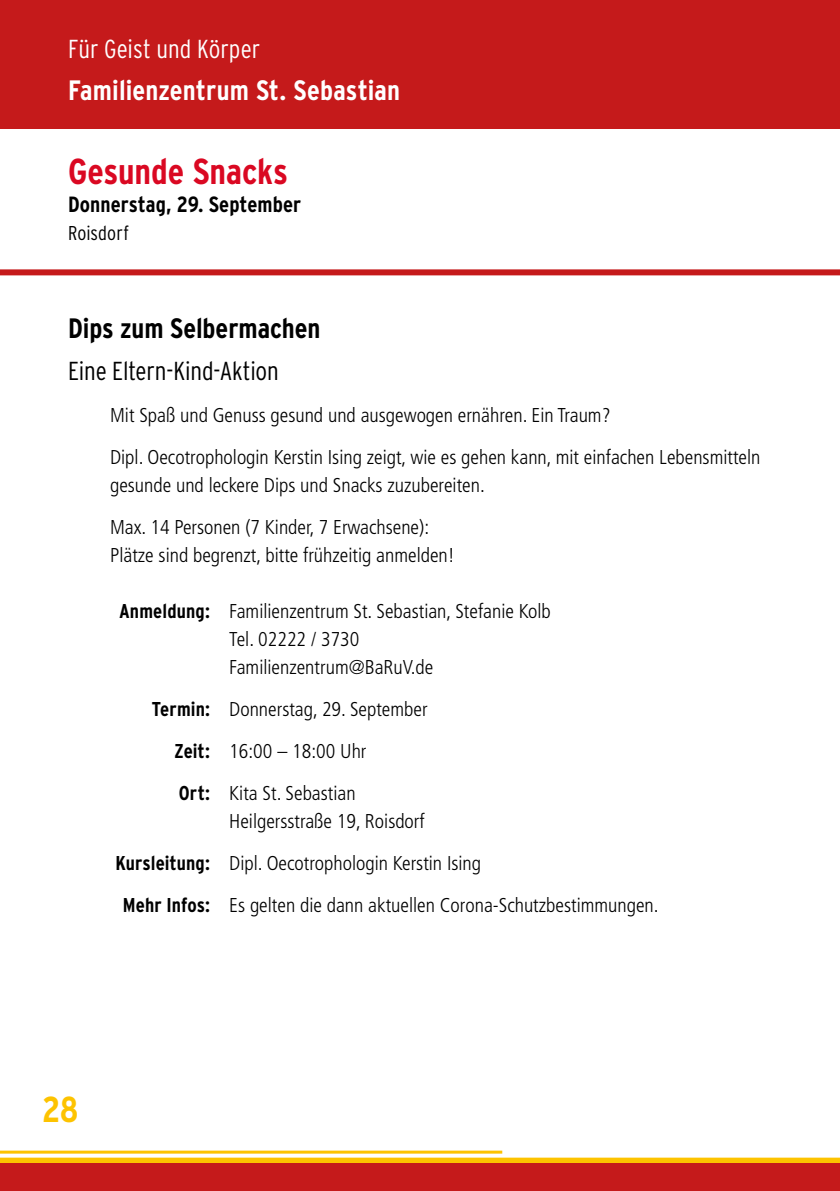
<style>
.page{position:relative;width:840px;height:1191px;background:#fff}
.page>*{position:absolute;margin:0;border:0;box-sizing:border-box;transform-origin:0 0}
.t1{font:700 36px "Interstate Condensed";color:#da0822}
.t2{font:700 36px "Interstate Condensed";color:#fdc300}
.t3{font:700 28px "Interstate Condensed";letter-spacing:.005em;color:#fff}
.t4{font:700 28px "Interstate Condensed";letter-spacing:-.005em;color:#000}
.t5{font:300 26px "Interstate Condensed";letter-spacing:-.005em;color:#000}
.t6{font:300 26px "Interstate Condensed";color:#fff}
.t7{font:700 22px "Interstate Condensed";color:#000}
.t8{font:300 condensed 20px/42px "Frutiger LT Std";color:#000}
.t9{font:300 20px "Interstate Condensed";letter-spacing:.005em;color:#000}
.s1{font-family:"Interstate Condensed";font-weight:700;font-stretch:normal}
</style>
<div class="page">
<div style="left:0;top:269px;width:839px;height:6px;background:#c51a1b"></div>
<hr style="left:0;top:1150px;width:502px;height:3px;background:#fdc300">
<div style="left:0;top:1157px;width:839px;height:6px;background:#fdc300"></div>
<div style="left:0;top:0;width:839px;height:128px;background:#c51a1b"></div>
<div style="left:0;top:1163px;width:839px;height:28px;background:#c51a1b"></div>
<h3 class="t6" style="left:68px;top:34px;width:193px">Für Geist und Körper</h3>
<h2 class="t3" style="left:68px;top:75px;width:333px">Familienzentrum St. Sebastian</h2>
<h1 class="t1" style="left:68px;top:151px;width:221px">Gesunde Snacks</h1>
<p class="t7" style="left:68px;top:192px;width:234px">Donnerstag, 29. September</p>
<p class="t9" style="left:68px;top:222px;width:62px">Roisdorf</p>
<h2 class="t4" style="left:68px;top:313px;width:254px">Dips zum Selbermachen</h2>
<h3 class="t5" style="left:68px;top:356px;width:212px">Eine Eltern-Kind-Aktion</h3>
<p class="t8" style="left:110px;top:394px;width:651px">Mit Spaß und Genuss gesund und ausgewogen ernähren. Ein Traum?<br>Dipl. Oecotrophologin Kerstin Ising zeigt, wie es gehen kann, mit einfachen Lebensmitteln</p>
<p class="t8" style="left:110px;top:464px;width:376px">gesunde und leckere Dips und Snacks zuzubereiten.<br>Max. 14 Personen (7 Kinder, 7 Erwachsene):</p>
<p class="t8" style="left:110px;top:534px;width:346px">Plätze sind begrenzt, bitte frühzeitig anmelden!</p>
<p class="t8" style="left:229px;top:597px;width:323px;line-height:28px;text-indent:-110px"><span class="s1">Anmeldung:</span> Familienzentrum St. Sebastian, Stefanie Kolb<br>Tel. 02222 / 3730<br>Familienzentrum@BaRuV.de</p>
<p class="t8" style="left:174px;top:688px;width:254px;text-indent:-22px"><span class="s1">Termin:</span> Donnerstag, 29. September<br><span class="s1">Zeit:</span> 16:00 – 18:00 Uhr<br><span class="s1">Ort:</span> Kita St. Sebastian</p>
<p class="t8" style="left:229px;top:800px;width:197px">Heilgersstraße 19, Roisdorf</p>
<p class="t8" style="left:115px;top:842px;width:367px"><span class="s1">Kursleitung:</span> Dipl. Oecotrophologin Kerstin Ising</p>
<p class="t8" style="left:123px;top:884px;width:537px"><span class="s1">Mehr Infos:</span> Es gelten die dann aktuellen Corona-Schutzbestimmungen.</p>
<h1 class="t2" style="left:42px;top:1089px;width:38px">28</h1>
</div>
